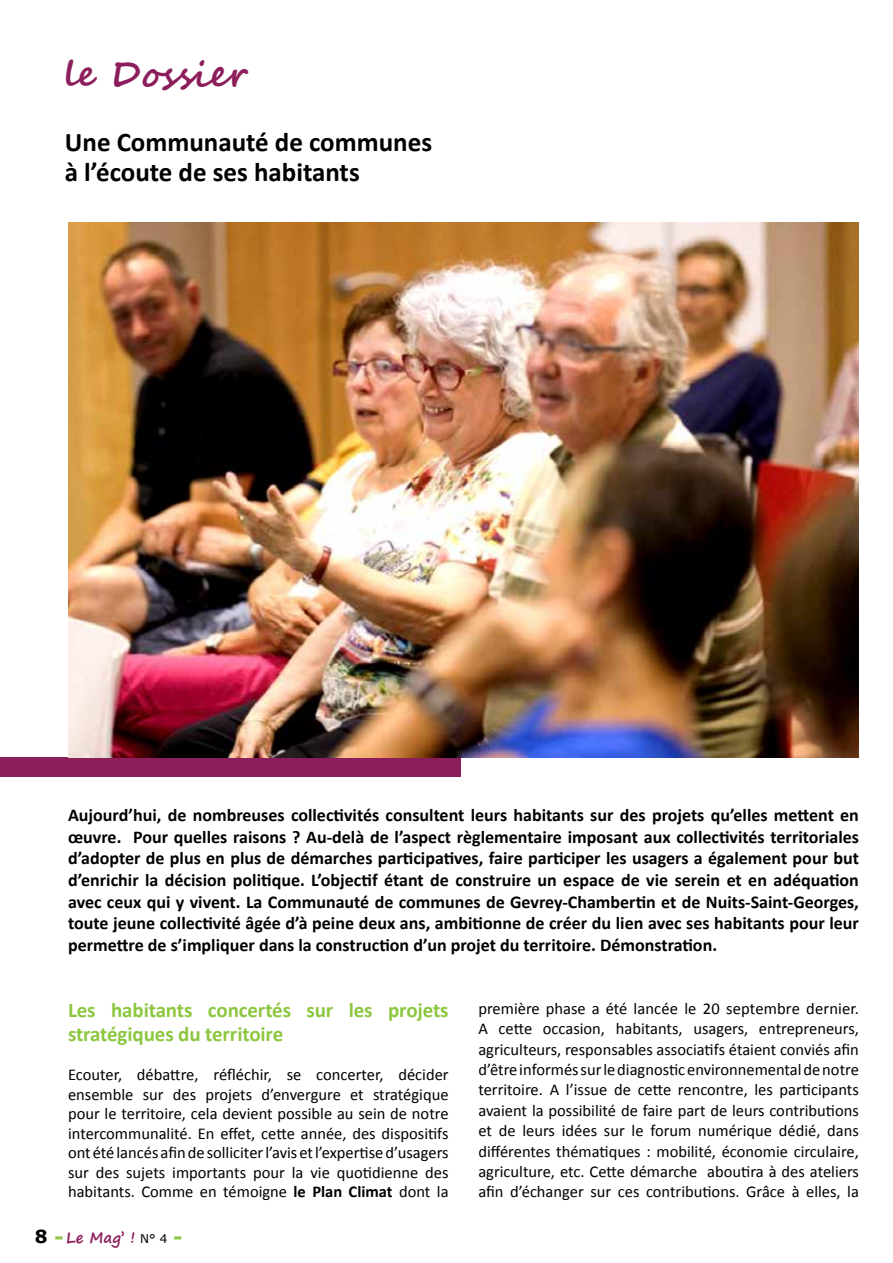
<style>
.page{position:relative;width:893px;height:1263px;background:#fff}
.page>*{position:absolute;margin:0;border:0;box-sizing:border-box;transform-origin:0 0}
.t1{font:700 36px "Segoe Script";color:#8d1e5c}
.t2{font:700 27px/30px "Calibri";color:#000}
.t3{font:700 21px/24px "Calibri";letter-spacing:-.005em;color:#8dc640}
.t4{font:700 18px/21.6px "Calibri";color:#000;text-align:justify}
.t5{font:16.5px/20.4px "Calibri";color:#000;text-align:justify}
.t6{font:700 15px "Segoe Print";color:#8d1e5c}
.s1{font-weight:700}
.s2{font-family:"Verdana";font-size:18px;color:#000}
.s3{font-family:"Verdana";font-weight:400;font-size:12px;color:#000}
</style>
<div class="page">
<svg style="left:55px;top:1236px;width:7px;height:3px"></svg>
<svg style="left:174px;top:1236px;width:7px;height:3px"></svg>
<div style="left:0;top:758px;width:461px;height:19px;background:#8d1e5c"></div>
<img style="left:68px;top:223px;width:791px;height:535px">
<h1 class="t1" style="left:63px;top:45px;width:186px">le Dossier</h1>
<h2 class="t2" style="left:65px;top:127px;width:369px">Une Communauté de communes à l’écoute de ses habitants</h2>
<p class="t4" style="left:68px;top:804px;width:792px">Aujourd’hui, de nombreuses collectivités consultent leurs habitants sur des projets qu’elles mettent en œuvre. Pour quelles raisons ? Au-delà de l’aspect règlementaire imposant aux collectivités territoriales d’adopter de plus en plus de démarches participatives, faire participer les usagers a également pour but d’enrichir la décision politique. L’objectif étant de construire un espace de vie serein et en adéquation avec ceux qui y vivent. La Communauté de communes de Gevrey-Chambertin et de Nuits-Saint-Georges, toute jeune collectivité âgée d’à peine deux ans, ambitionne de créer du lien avec ses habitants pour leur permettre de s’impliquer dans la construction d’un projet du territoire. Démonstration.</p>
<p class="t3" style="left:68px;top:998px;width:382px">Les habitants concertés sur les projets stratégiques du territoire</p>
<p class="t5" style="left:68px;top:1065px;width:382px;line-height:19.5px">Ecouter, débattre, réfléchir, se concerter, décider ensemble sur des projets d’envergure et stratégique pour le territoire, cela devient possible au sein de notre intercommunalité. En effet, cette année, des dispositifs ont été lancés afin de solliciter l’avis et l’expertise d’usagers sur des sujets importants pour la vie quotidienne des habitants. Comme en témoigne <span class="s1">le Plan Climat</span> dont la</p>
<p class="t6" style="left:35px;top:1224px;width:134px"><span class="s2">8</span> Le Mag’ ! <span class="s3">N° 4</span></p>
<p class="t5" style="left:478px;top:998px;width:382px">première phase a été lancée le 20 septembre dernier.<br>A cette occasion, habitants, usagers, entrepreneurs, agriculteurs, responsables associatifs étaient conviés afin d’être informés sur le diagnostic environnemental de notre territoire. A l’issue de cette rencontre, les participants avaient la possibilité de faire part de leurs contributions et de leurs idées sur le forum numérique dédié, dans différentes thématiques : mobilité, économie circulaire, agriculture, etc. Cette démarche aboutira à des ateliers afin d’échanger sur ces contributions. Grâce à elles, la</p>
</div>
